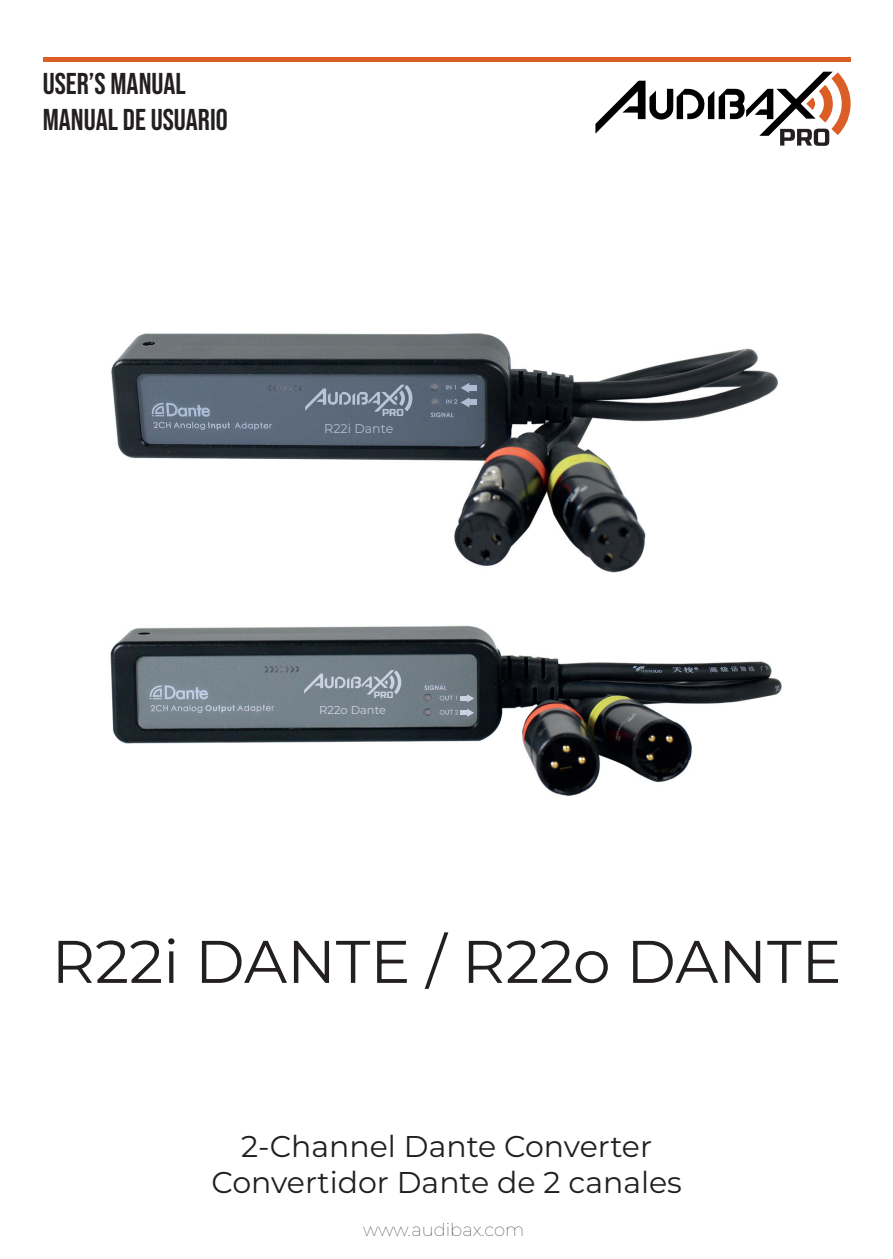
<style>
.page{position:relative;width:893px;height:1259px;background:#fff}
.page>*{position:absolute;margin:0;border:0;box-sizing:border-box;transform-origin:0 0}
.t1{font:100 60px "Montserrat";color:#231f20}
.t2{font:100 30px/36px "Montserrat";color:#231f20;text-align:center}
.t3{font:30px/36px "Bebas Neue";color:#231f20}
.t4{font:18px "Montserrat";color:#231f20}
.t5{font:100 12.6px "Montserrat";color:#aebbd3}
.t6{font:100 11.4px "Montserrat";color:#ccd2e3}
.t7{font:9.9px "Russo One";color:#b8c4d7}
.t8{font:9px "Russo One";color:#ccd2e3}
</style>
<div class="page">
<div style="left:43px;top:57px;width:808px;height:5px;background:#db5e26"></div>
<svg style="left:595px;top:72px;width:256px;height:74px"></svg>
<img style="left:110px;top:333px;width:668px;height:240px">
<img style="left:212px;top:396px;width:36px;height:25px">
<svg style="left:305px;top:385px;width:107px;height:27px;background:#738092"></svg>
<div style="left:469px;top:399px;width:8px;height:6px;background:#aebbd3"></div>
<div style="left:469px;top:385px;width:8px;height:6px;background:#aebbd3"></div>
<svg style="left:461px;top:383px;width:8px;height:24px"></svg>
<img style="left:110px;top:625px;width:672px;height:171px">
<img style="left:210px;top:683px;width:38px;height:21px">
<svg style="left:304px;top:670px;width:97px;height:24px;background:#8b97a2"></svg>
<svg style="left:461px;top:694px;width:13px;height:8px"></svg>
<svg style="left:461px;top:708px;width:13px;height:9px"></svg>
<p class="t3" style="left:43px;top:65px;width:187px">USER’S MANUAL<br>MANUAL DE USUARIO</p>
<p class="t7" style="left:382px;top:407px;width:23px">PRO</p>
<p class="t5" style="left:324px;top:420px;width:71px">R22i Dante</p>
<p class="t8" style="left:374px;top:690px;width:21px">PRO</p>
<p class="t6" style="left:319px;top:702px;width:68px">R22o Dante</p>
<h1 class="t1" style="left:52px;top:921px;width:791px">R22i DANTE / R22o DANTE</h1>
<p class="t2" style="left:211px;top:1128px;width:472px">2-Channel Dante Converter<br>Convertidor Dante de 2 canales</p>
<p class="t4" style="left:363px;top:1217px;width:163px">www.audibax.com</p>
</div>
